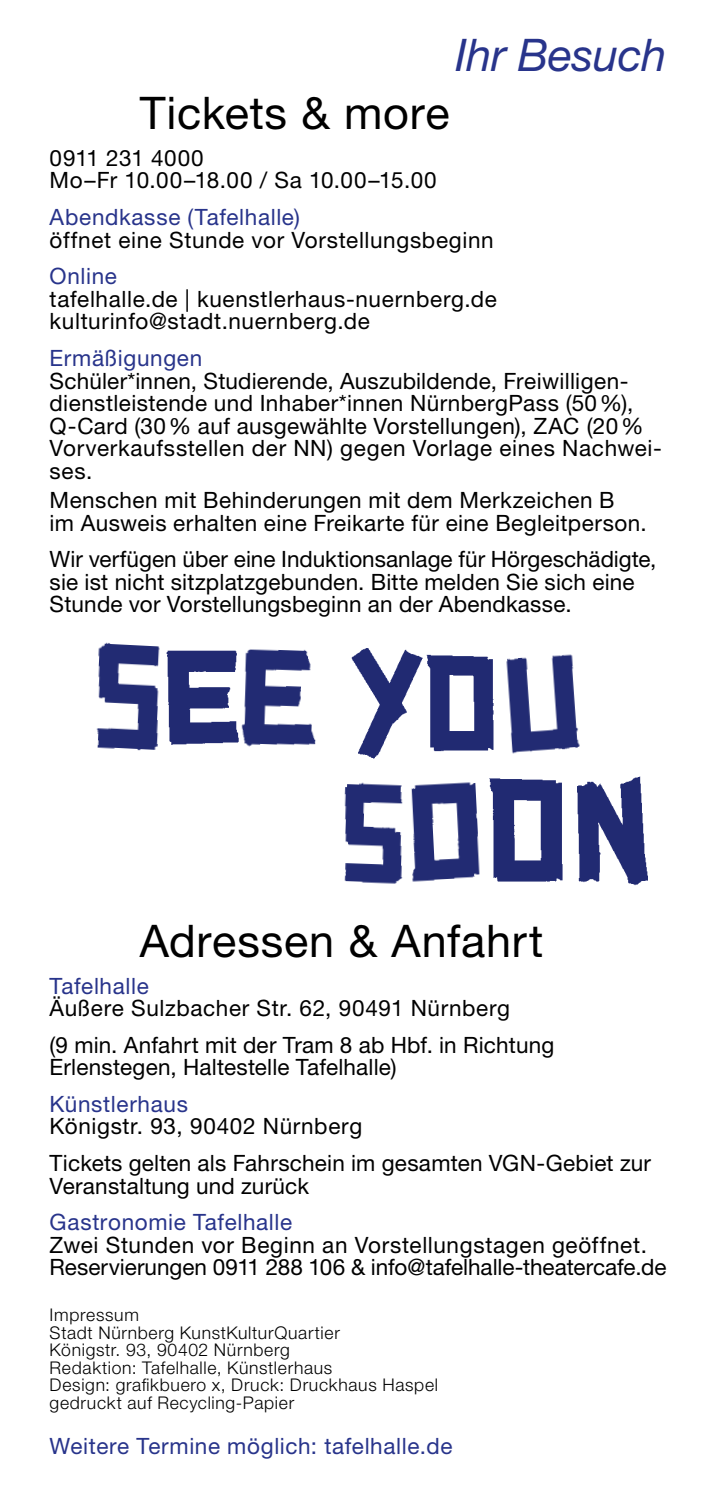
<style>
.page{position:relative;width:702px;height:1489px;background:#fff}
.page>*{position:absolute;margin:0;border:0;box-sizing:border-box;transform-origin:0 0}
.t1{font:45px "Helvetica Neue LT";letter-spacing:.015em;color:#000}
.t2{font:italic 45px "Helvetica Neue LT";letter-spacing:-.01em;color:#28348b}
.t3{font:22.5px/22.5px "Helvetica Neue LT";letter-spacing:.015em;color:#000}
.t4{font:22.5px "Helvetica Neue LT";letter-spacing:.03em;color:#28348b}
.t5{font:300 17.5px/17.5px "Helvetica Neue LT";letter-spacing:.04em;color:#000}
</style>
<div class="page">
<img style="left:344px;top:782px;width:57px;height:102px">
<img style="left:587px;top:776px;width:61px;height:110px">
<img style="left:505px;top:779px;width:82px;height:104px">
<img style="left:426px;top:654px;width:68px;height:98px">
<img style="left:506px;top:654px;width:74px;height:100px">
<img style="left:351px;top:648px;width:72px;height:111px">
<img style="left:401px;top:778px;width:104px;height:104px">
<img style="left:96px;top:642px;width:64px;height:109px">
<img style="left:166px;top:650px;width:73px;height:95px">
<img style="left:241px;top:649px;width:75px;height:98px">
<h1 class="t2" style="left:455px;top:28px;width:212px">Ihr Besuch</h1>
<h1 class="t1" style="left:140px;top:86px;width:311px">Tickets &amp; more</h1>
<p class="t3" style="left:50px;top:146px;width:388px">0911 231 4000<br>Mo–Fr 10.00–18.00 / Sa 10.00–15.00</p>
<p class="t4" style="left:50px;top:204px;width:252px">Abendkasse (Tafelhalle)</p>
<p class="t3" style="left:50px;top:228px;width:445px">öffnet eine Stunde vor Vorstellungsbeginn</p>
<p class="t4" style="left:50px;top:263px;width:69px">Online</p>
<p class="t3" style="left:50px;top:287px;width:449px">tafelhalle.de | kuenstlerhaus-nuernberg.de kulturinfo@stadt.nuernberg.de</p>
<p class="t4" style="left:50px;top:344px;width:154px">Ermäßigungen</p>
<p class="t3" style="left:50px;top:369px;width:614px">Schüler*innen, Studierende, Auszubildende, Freiwilligen&shy;dienstleistende und Inhaber*innen NürnbergPass (50%), Q-Card (30% auf ausgewählte Vorstellungen), ZAC (20% Vorverkaufsstellen der NN) gegen Vorlage eines Nachwei&shy;ses.</p>
<p class="t3" style="left:50px;top:488px;width:598px">Menschen mit Behinderungen mit dem Merkzeichen B<br>im Ausweis erhalten eine Freikarte für eine Begleitperson.</p>
<p class="t3" style="left:50px;top:548px;width:608px">Wir verfügen über eine Induktionsanlage für Hörgeschädigte, sie ist nicht sitzplatzgebunden. Bitte melden Sie sich eine<br>Stunde vor Vorstellungsbeginn an der Abendkasse.</p>
<h1 class="t1" style="left:140px;top:913px;width:405px">Adressen &amp; Anfahrt</h1>
<p class="t4" style="left:50px;top:972px;width:101px">Tafelhalle</p>
<p class="t3" style="left:50px;top:989px;width:506px;line-height:36.8px">Äußere Sulzbacher Str. 62, 90491 Nürnberg<br>(9 min. Anfahrt mit der Tram 8 ab Hbf. in Richtung</p>
<p class="t3" style="left:50px;top:1055px;width:348px">Erlenstegen, Haltestelle Tafelhalle)</p>
<p class="t4" style="left:50px;top:1090px;width:140px">Künstlerhaus</p>
<p class="t3" style="left:50px;top:1107px;width:603px;line-height:36.8px">Königstr. 93, 90402 Nürnberg<br>Tickets gelten als Fahrschein im gesamten VGN-Gebiet zur</p>
<p class="t3" style="left:50px;top:1173px;width:261px">Veranstaltung und zurück</p>
<p class="t4" style="left:50px;top:1208px;width:244px">Gastronomie Tafelhalle</p>
<p class="t3" style="left:50px;top:1233px;width:618px">Zwei Stunden vor Beginn an Vorstellungstagen geöffnet.<br>Reservierungen 0911 288 106 &amp; info@tafelhalle-theatercafe.de</p>
<p class="t5" style="left:50px;top:1305px;width:390px">Impressum<br>Stadt Nürnberg KunstKulturQuartier<br>Königstr. 93, 90402 Nürnberg<br>Redaktion: Tafelhalle, Künstlerhaus<br>Design: grafikbuero x, Druck: Druckhaus Haspel gedruckt auf Recycling-Papier</p>
<p class="t4" style="left:50px;top:1432px;width:404px">Weitere Termine möglich: tafelhalle.de</p>
</div>
